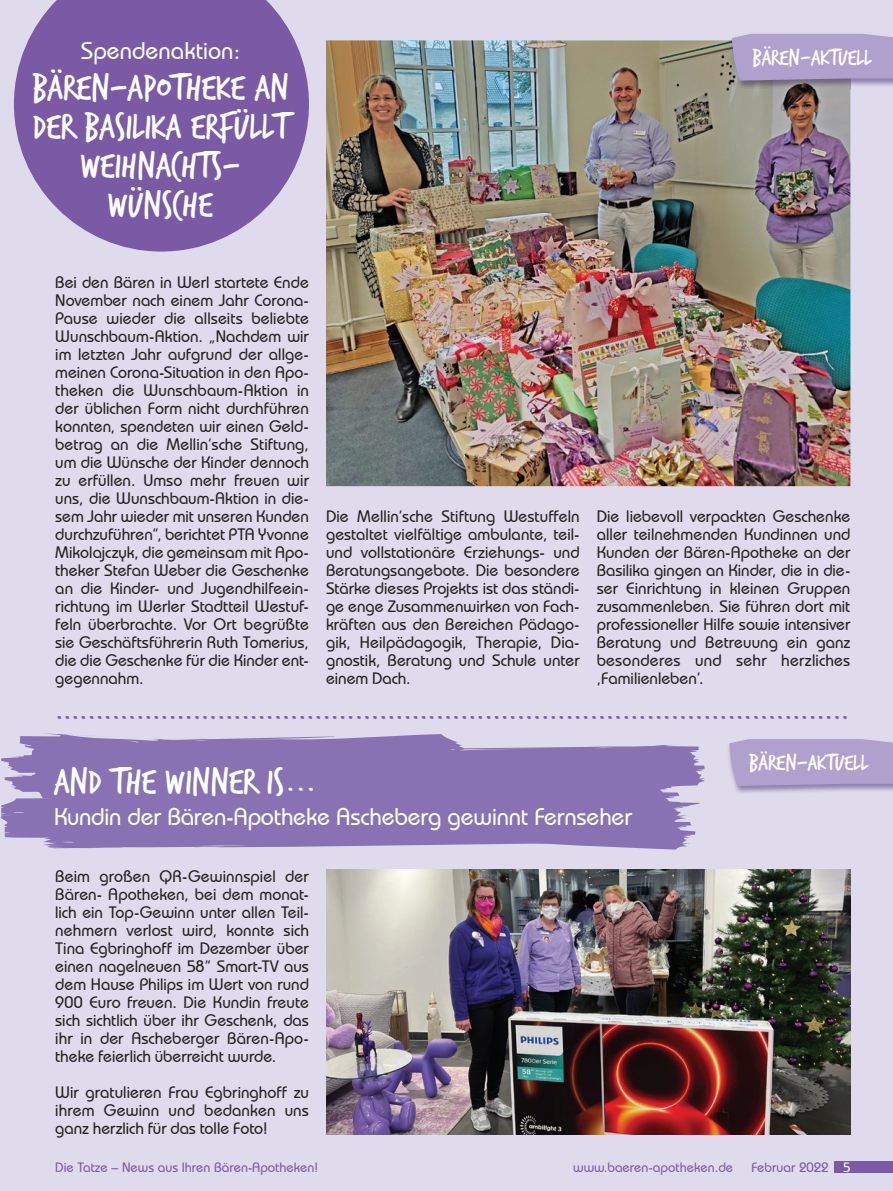
<style>
.page{position:relative;width:893px;height:1191px;background:#e0dbec}
.page>*{position:absolute;margin:0;border:0;box-sizing:border-box;transform-origin:0 0}
.t1{font:39px/39px "Trash Hand";color:#fff;text-align:center}
.t2{font:36px "Trash Hand";color:#7b5aa5}
.t3{font:500 24px "Bauhaus IT Cby BT";letter-spacing:-.01em;color:#fff}
.t4{font:24px "Trash Hand";color:#fff}
.t5{font:500 16.5px/18px "Bauhaus IT Cby BT";color:#231f20;text-align:justify}
.t6{font:500 13.5px "Bauhaus IT Cby BT";color:#7b5aa5}
.s1{color:#fff}
</style>
<div class="page">
<img style="left:326px;top:40px;width:524px;height:446px">
<svg style="left:1px;top:733px;width:700px;height:116px;background:#9480ba"></svg>
<svg style="left:14px;top:0;width:295px;height:251px;fill:#7b5aa5"></svg>
<div style="left:834px;top:1161px;width:59px;height:12px;background:#7b5aa5"></div>
<img style="left:728px;top:747px;width:165px;height:46px">
<svg style="left:729px;top:739px;width:164px;height:47px;background:#b0a1cc"></svg>
<img style="left:326px;top:870px;width:524px;height:264px">
<img style="left:731px;top:33px;width:162px;height:56px">
<img style="left:729px;top:40px;width:121px;height:49px">
<svg style="left:732px;top:34px;width:161px;height:47px;background:#ae9ec9"></svg>
<h3 class="t3" style="left:81px;top:35px;width:161px">Spendenaktion:</h3>
<h1 class="t1" style="left:33px;top:69px;width:258px">Bären-Apotheke an der Basilika erfüllt<br>Weihnachts&shy;wünsche</h1>
<h3 class="t4" style="left:752px;top:46px;width:121px">Bären-Aktuell</h3>
<p class="t5" style="left:55px;top:273px;width:255px">Bei den Bären in Werl startete Ende November nach einem Jahr Corona-Pause wieder die allseits beliebte Wunschbaum-Aktion. „Nachdem wir im letzten Jahr aufgrund der allge&shy;meinen Corona-Situation in den Apo&shy;theken die Wunschbaum-Aktion in der üblichen Form nicht durchführen konnten, spendeten wir einen Geld&shy;betrag an die Mellin‘sche Stiftung, um die Wünsche der Kinder dennoch zu erfüllen. Umso mehr freuen wir uns, die Wunschbaum-Aktion in die&shy;sem Jahr wieder mit unseren Kunden durchzuführen“, berichtet PTA Yvonne Mikolajczyk, die gemeinsam mit Apo&shy;theker Stefan Weber die Geschenke an die Kinder- und Jugendhilfeein&shy;richtung im Werler Stadtteil Westuf&shy;feln überbrachte. Vor Ort begrüßte sie Geschäftsführerin Ruth Tomerius, die die Geschenke für die Kinder ent&shy;gegennahm.</p>
<p class="t5" style="left:326px;top:507px;width:255px">Die Mellin‘sche Stiftung Westuffeln gestaltet vielfältige ambulante, teil&shy;und vollstationäre Erziehungs- und Beratungsangebote. Die besondere Stärke dieses Projekts ist das ständi&shy;ge enge Zusammenwirken von Fach&shy;kräften aus den Bereichen Pädago&shy;gik, Heilpädagogik, Therapie, Dia&shy;gnostik, Beratung und Schule unter einem Dach.</p>
<p class="t5" style="left:597px;top:507px;width:255px">Die liebevoll verpackten Geschenke aller teilnehmenden Kundinnen und Kunden der Bären-Apotheke an der Basilika gingen an Kinder, die in die&shy;ser Einrichtung in kleinen Gruppen zusammenleben. Sie führen dort mit professioneller Hilfe sowie intensiver Beratung und Betreuung ein ganz besonderes und sehr herzliches ‚Familienleben‘.</p>
<h2 class="t2" style="left:54px;top:693px;width:797px">..................................................................................................</h2>
<h1 class="t1" style="left:54px;top:763px;width:263px">And the winner is...</h1>
<h3 class="t3" style="left:54px;top:801px;width:579px">Kundin der Bären-Apotheke Ascheberg gewinnt Fernseher</h3>
<p class="t5" style="left:55px;top:867px;width:255px">Beim großen QR-Gewinnspiel der Bären- Apotheken, bei dem monat&shy;lich ein Top-Gewinn unter allen Teil&shy;nehmern verlost wird, konnte sich Tina Egbringhoff im Dezember über einen nagelneuen 58“ Smart-TV aus dem Hause Philips im Wert von rund 900 Euro freuen. Die Kundin freute sich sichtlich über ihr Geschenk, das ihr in der Ascheberger Bären-Apo&shy;theke feierlich überreicht wurde.</p>
<p class="t5" style="left:55px;top:1083px;width:255px">Wir gratulieren Frau Egbringhoff zu ihrem Gewinn und bedanken uns ganz herzlich für das tolle Foto!</p>
<h3 class="t4" style="left:749px;top:751px;width:121px">Bären-aktuell</h3>
<p class="t6" style="left:55px;top:1159px;width:264px">Die Tatze – News aus Ihren Bären-Apotheken!</p>
<p class="t6" style="left:573px;top:1159px;width:161px">www.baeren-apotheken.de</p>
<p class="t6" style="left:752px;top:1159px;width:100px">Februar 2022 <span class="s1">5</span></p>
</div>
